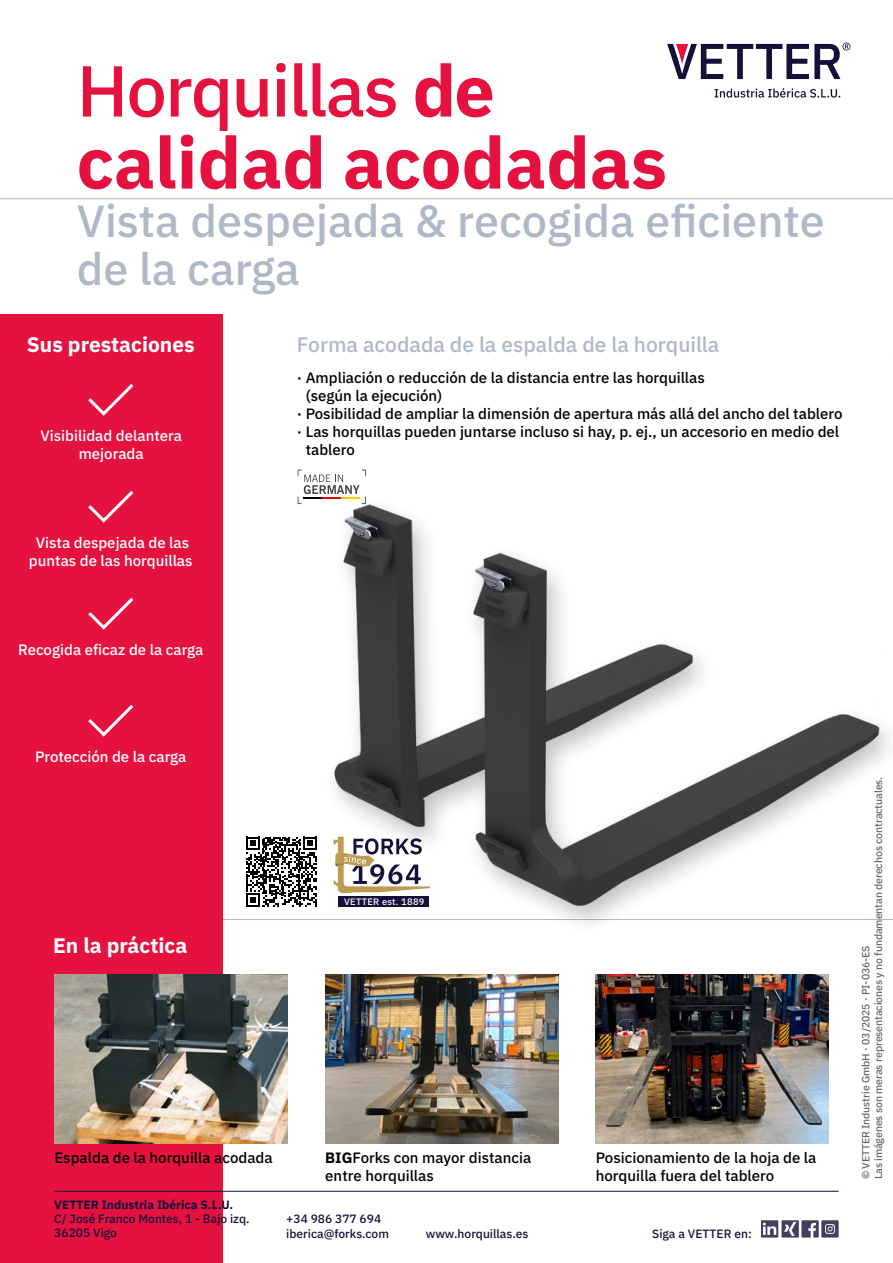
<style>
.page{position:relative;width:893px;height:1263px;background:#fff}
.page>*{position:absolute;margin:0;border:0;box-sizing:border-box;transform-origin:0 0}
.t1{font:700 72px/72px "IBM Plex Sans";color:#e51240}
.t2{font:500 45px/48px "IBM Plex Sans";color:#aeb8c7}
.t3{font:500 21px "IBM Plex Sans";color:#aeb8c7}
.t4{font:700 21px "IBM Plex Sans";color:#fff}
.t5{font:500 15px/18px "IBM Plex Sans";color:#000}
.t6{font:500 15px/18px "IBM Plex Sans";color:#fff;text-align:center}
.t7{font:500 12px/14.4px "IBM Plex Sans";color:#131139}
.t8{font:700 12px "IBM Plex Sans";color:#131139}
.t9{font:500 10.5px/12.6px "IBM Plex Sans";letter-spacing:-.01em;color:#69666a}
.t10{font:500 9.3px "IBM Plex Sans";letter-spacing:.025em;color:#fff}
.s1{font-weight:500}
.s2{font-weight:700}
</style>
<div class="page">
<svg style="left:715px;top:88px;width:125px;height:10px"></svg>
<svg style="left:667px;top:43px;width:183px;height:36px"></svg>
<div style="left:0;top:315px;width:222px;height:948px;background:#e51240"></div>
<hr style="left:0;top:198px;width:893px;height:1px;background:#aeb8c7">
<img style="left:222px;top:315px;width:671px;height:750px">
<img style="left:837px;top:533px;width:56px;height:215px">
<img style="left:54px;top:974px;width:233px;height:169px">
<img style="left:596px;top:974px;width:233px;height:169px">
<img style="left:325px;top:974px;width:234px;height:169px">
<svg style="left:298px;top:470px;width:68px;height:34px"></svg>
<hr style="left:54px;top:1191px;width:785px;height:1px;background:#131139">
<svg style="left:761px;top:1220px;width:78px;height:17px"></svg>
<svg style="left:88px;top:384px;width:46px;height:32px"></svg>
<svg style="left:88px;top:491px;width:46px;height:32px"></svg>
<svg style="left:88px;top:597px;width:46px;height:33px"></svg>
<svg style="left:88px;top:704px;width:46px;height:33px"></svg>
<div style="left:239px;top:829px;width:85px;height:85px;background:#fff"></div>
<svg style="left:247px;top:837px;width:69px;height:70px"></svg>
<h1 class="t1" style="left:77px;top:49px;width:592px"><span class="s1">Horquillas</span> de calidad acodadas</h1>
<h2 class="t2" style="left:77px;top:193px;width:749px">Vista despejada &amp; recogida eficiente de la carga</h2>
<h3 class="t4" style="left:27px;top:328px;width:170px">Sus prestaciones</h3>
<p class="t6" style="left:41px;top:425px;width:143px">Visibilidad delantera mejorada</p>
<p class="t6" style="left:29px;top:532px;width:165px">Vista despejada de las puntas de las horquillas</p>
<p class="t6" style="left:18px;top:639px;width:187px">Recogida eficaz de la carga</p>
<h3 class="t3" style="left:297px;top:328px;width:424px">Forma acodada de la espalda de la horquilla</h3>
<p class="t5" style="left:297px;top:367px;width:409px">· Ampliación o reducción de la distancia entre las horquillas</p>
<p class="t5" style="left:306px;top:385px;width:138px">(según la ejecución)</p>
<p class="t5" style="left:297px;top:403px;width:547px">· Posibilidad de ampliar la dimensión de apertura más allá del ancho del tablero</p>
<p class="t5" style="left:297px;top:421px;width:544px">· Las horquillas pueden juntarse incluso si hay, p. ej., un accesorio en medio del</p>
<p class="t5" style="left:306px;top:439px;width:51px">tablero</p>
<p class="t6" style="left:35px;top:746px;width:153px">Protección de la carga</p>
<h3 class="t4" style="left:53px;top:929px;width:136px">En la práctica</h3>
<p class="t10" style="left:344px;top:894px;width:82px">VETTER est. 1889</p>
<p class="t5" style="left:54px;top:1147px;width:220px">Espalda de la horquilla acodada</p>
<p class="t5" style="left:325px;top:1147px;width:208px"><span class="s2">BIG</span>Forks con mayor distancia entre horquillas</p>
<p class="t5" style="left:596px;top:1147px;width:222px">Posicionamiento de la hoja de la horquilla fuera del tablero</p>
<p class="t8" style="left:54px;top:1195px;width:180px">VETTER Industria Ibérica S.L.U.</p>
<p class="t7" style="left:54px;top:1210px;width:197px">C/ José Franco Montes, 1 - Bajo izq.<br>36205 Vigo</p>
<p class="t7" style="left:286px;top:1211px;width:104px">+34 986 377 694 iberica@forks.com</p>
<p class="t7" style="left:426px;top:1225px;width:104px">www.horquillas.es</p>
<p class="t7" style="left:652px;top:1225px;width:101px">Siga a VETTER en:</p>
<p class="t9" style="left:859px;top:1179px;width:404px;rotate:-90deg">© VETTER Industrie GmbH · 03/2025 · PI-036-ES<br>Las imágenes son meras representaciones y no fundamentan derechos contractuales.</p>
</div>
